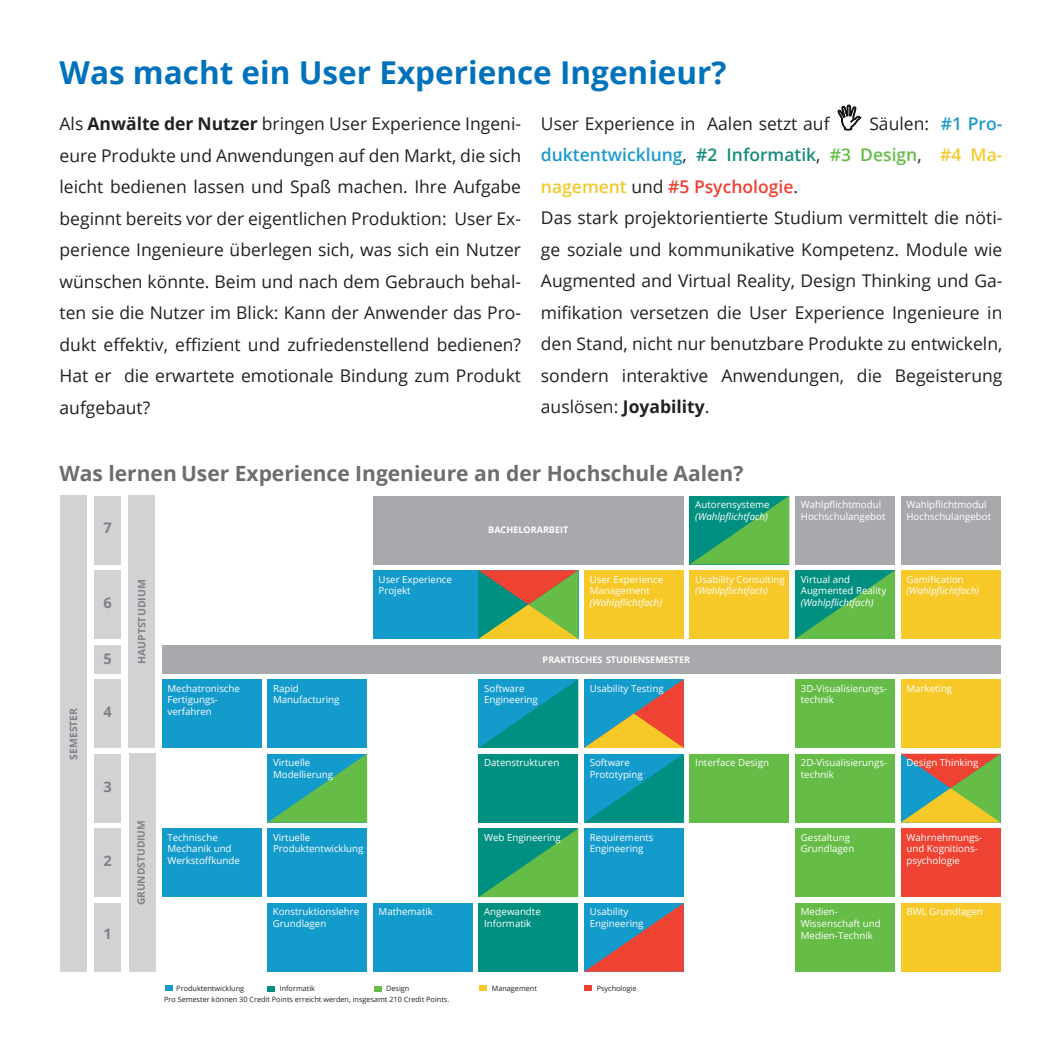
<style>
.page{position:relative;width:1062px;height:1062px;background:#fff}
.page>*{position:absolute;margin:0;border:0;box-sizing:border-box;transform-origin:0 0}
.t1{font:700 31.5px "Open Sans";color:#0072bc}
.t2{font:700 21px "Open Sans";color:#6c6d70}
.t3{font:17.5px/31.5px "Open Sans";color:#231f20;text-align:justify}
.t4{font:700 14.53px "Open Sans";color:#808285}
.t5{font:700 10.15px "Open Sans";color:#808285}
.t6{font:9.62px/11.7px "Open Sans";color:#fff}
.t7{font:italic 9.62px "Open Sans";color:#fff}
.t8{font:700 9.1px "Open Sans";color:#fff}
.t9{font:7.35px "Open Sans";color:#231f20}
.s1{font-weight:700}
.s2{font-weight:600;color:#1a9acc}
.s3{font-weight:600;color:#168b7d}
.s4{font-weight:600;color:#65bc46}
.s5{font-weight:600;color:#f4c92b}
.s6{font-weight:600;color:#ee4132}
</style>
<div class="page">
<div style="left:373px;top:903px;width:100px;height:68px;background:#139bcc"></div>
<div style="left:162px;top:828px;width:99px;height:69px;background:#139bcc"></div>
<div style="left:267px;top:828px;width:100px;height:69px;background:#139bcc"></div>
<svg style="left:267px;top:754px;width:100px;height:68px;background:#3bab89"></svg>
<div style="left:478px;top:753px;width:100px;height:69px;background:#009081"></div>
<div style="left:60px;top:495px;width:27px;height:476px;background:#d1d2d4"></div>
<div style="left:94px;top:903px;width:27px;height:68px;background:#d1d2d4"></div>
<div style="left:94px;top:828px;width:27px;height:69px;background:#d1d2d4"></div>
<div style="left:94px;top:753px;width:27px;height:69px;background:#d1d2d4"></div>
<div style="left:94px;top:679px;width:27px;height:69px;background:#d1d2d4"></div>
<div style="left:94px;top:570px;width:27px;height:69px;background:#d1d2d4"></div>
<div style="left:94px;top:495px;width:27px;height:69px;background:#d1d2d4"></div>
<div style="left:94px;top:644px;width:27px;height:29px;background:#d1d2d4"></div>
<div style="left:129px;top:753px;width:26px;height:218px;background:#d1d2d4"></div>
<div style="left:128px;top:495px;width:27px;height:253px;background:#d1d2d4"></div>
<svg style="left:584px;top:903px;width:100px;height:68px;background:#7f6f7f"></svg>
<div style="left:795px;top:679px;width:100px;height:69px;background:#65bc46"></div>
<div style="left:795px;top:753px;width:100px;height:69px;background:#65bc46"></div>
<div style="left:478px;top:903px;width:100px;height:68px;background:#009081"></div>
<div style="left:795px;top:903px;width:100px;height:68px;background:#65bc46"></div>
<svg style="left:478px;top:828px;width:100px;height:69px;background:#31a563"></svg>
<div style="left:795px;top:828px;width:100px;height:69px;background:#65bc46"></div>
<div style="left:900px;top:828px;width:100px;height:69px;background:#ee4232"></div>
<div style="left:689px;top:753px;width:100px;height:69px;background:#65bc46"></div>
<div style="left:584px;top:828px;width:100px;height:69px;background:#139bcc"></div>
<div style="left:165px;top:985px;width:8px;height:6px;background:#139bcc"></div>
<div style="left:267px;top:985px;width:8px;height:6px;background:#009081"></div>
<svg style="left:689px;top:496px;width:100px;height:68px;background:#32a563"></svg>
<div style="left:795px;top:495px;width:100px;height:69px;background:#a8a9ad"></div>
<div style="left:900px;top:495px;width:100px;height:69px;background:#a8a9ad"></div>
<div style="left:267px;top:679px;width:100px;height:69px;background:#139bcc"></div>
<div style="left:162px;top:679px;width:99px;height:69px;background:#139bcc"></div>
<svg style="left:478px;top:679px;width:100px;height:69px;background:#0995a6"></svg>
<div style="left:373px;top:495px;width:311px;height:69px;background:#a8a9ad"></div>
<div style="left:900px;top:903px;width:100px;height:68px;background:#f6c928"></div>
<div style="left:267px;top:903px;width:100px;height:68px;background:#139bcc"></div>
<div style="left:373px;top:570px;width:205px;height:69px;background:#139bcc"></div>
<div style="left:900px;top:679px;width:100px;height:69px;background:#f6c928"></div>
<div style="left:584px;top:570px;width:100px;height:69px;background:#f6c928"></div>
<div style="left:689px;top:570px;width:100px;height:69px;background:#f6c928"></div>
<svg style="left:795px;top:570px;width:100px;height:69px;background:#32a563"></svg>
<div style="left:900px;top:570px;width:100px;height:69px;background:#f6c928"></div>
<div style="left:162px;top:644px;width:838px;height:29px;background:#a8a9ad"></div>
<svg style="left:584px;top:679px;width:100px;height:143px;background:#4e9796"></svg>
<svg style="left:901px;top:753px;width:99px;height:69px;background:#97985c"></svg>
<svg style="left:478px;top:570px;width:100px;height:69px;background:#919548"></svg>
<div style="left:373px;top:985px;width:8px;height:6px;background:#65bc46"></div>
<div style="left:479px;top:985px;width:8px;height:6px;background:#f6c928"></div>
<div style="left:584px;top:985px;width:8px;height:6px;background:#ee4232"></div>
<svg style="left:837px;top:104px;width:25px;height:27px"></svg>
<h1 class="t1" style="left:60px;top:50px;width:668px">Was macht ein User Experience Ingenieur?</h1>
<p class="t3" style="left:60px;top:107px;width:463px">Als <span class="s1">Anwälte der Nutzer</span> bringen User Experience Ingeni&shy;eure Produkte und Anwendungen auf den Markt, die sich leicht bedienen lassen und Spaß machen. Ihre Aufgabe beginnt bereits vor der eigentlichen Produktion: User Ex&shy;perience Ingenieure überlegen sich, was sich ein Nutzer wünschen könnte. Beim und nach dem Gebrauch behal&shy;ten sie die Nutzer im Blick: Kann der Anwender das Pro&shy;dukt effektiv, effizient und zufriedenstellend bedienen?<br>Hat er die erwartete emotionale Bindung zum Produkt aufgebaut?</p>
<p class="t3" style="left:541px;top:107px;width:290px">User Experience in Aalen setzt auf</p>
<p class="t3" style="left:541px;top:107px;width:463px;text-align:left;text-indent:328px">Säulen: <span class="s2">#1 Pro&shy;duktentwicklung</span>, <span class="s3">#2 Informatik</span>, <span class="s4">#3 Design</span>, <span class="s5">#4 Ma&shy;nagement</span> und <span class="s6">#5 Psychologie</span>.<br>Das stark projektorientierte Studium vermittelt die nöti&shy;ge soziale und kommunikative Kompetenz. Module wie Augmented and Virtual Reality, Design Thinking und Ga&shy;mifikation versetzen die User Experience Ingenieure in den Stand, nicht nur benutzbare Produkte zu entwickeln, sondern interaktive Anwendungen, die Begeisterung auslösen: <span class="s1">Joyability</span>.</p>
<p class="t2" style="left:60px;top:458px;width:685px">Was lernen User Experience Ingenieure an der Hochschule Aalen?</p>
<p class="t5" style="left:66px;top:759px;width:53px;rotate:-90deg">SEMESTER</p>
<p class="t4" style="left:103px;top:518px;width:10px">7</p>
<p class="t4" style="left:103px;top:592px;width:10px">6</p>
<p class="t4" style="left:103px;top:648px;width:10px">5</p>
<p class="t4" style="left:103px;top:701px;width:10px">4</p>
<p class="t4" style="left:103px;top:776px;width:10px">3</p>
<p class="t4" style="left:103px;top:850px;width:10px">2</p>
<p class="t4" style="left:103px;top:923px;width:10px">1</p>
<p class="t5" style="left:135px;top:664px;width:87px;rotate:-90deg">HAUPTSTUDIUM</p>
<p class="t5" style="left:134px;top:905px;width:87px;rotate:-90deg">GRUNDSTUDIUM</p>
<p class="t6" style="left:378px;top:573px;width:75px">User Experience<br>Projekt</p>
<p class="t8" style="left:488px;top:523px;width:82px">BACHELORARBEIT</p>
<p class="t6" style="left:590px;top:573px;width:75px">User Experience<br>Management</p>
<p class="t7" style="left:590px;top:596px;width:74px">(Wahlpflichtfach)</p>
<p class="t6" style="left:695px;top:498px;width:76px">Autorensysteme</p>
<p class="t7" style="left:695px;top:509px;width:74px">(Wahlpflichtfach)</p>
<p class="t6" style="left:801px;top:498px;width:86px">Wahlpflichtmodul<br>Hochschulangebot</p>
<p class="t6" style="left:906px;top:498px;width:86px">Wahlpflichtmodul<br>Hochschulangebot</p>
<p class="t6" style="left:695px;top:573px;width:91px">Usability Consulting</p>
<p class="t7" style="left:695px;top:584px;width:74px">(Wahlpflichtfach)</p>
<p class="t6" style="left:801px;top:573px;width:87px">Virtual and<br>Augmented Reality</p>
<p class="t7" style="left:801px;top:596px;width:74px">(Wahlpflichtfach)</p>
<p class="t6" style="left:906px;top:573px;width:59px">Gamification</p>
<p class="t7" style="left:906px;top:584px;width:74px">(Wahlpflichtfach)</p>
<p class="t8" style="left:542px;top:653px;width:149px">PRAKTISCHES STUDIENSEMESTER</p>
<p class="t6" style="left:167px;top:682px;width:74px">Mechatronische<br>Fertigungs&shy;verfahren</p>
<p class="t6" style="left:484px;top:682px;width:55px">Software<br>Engineering</p>
<p class="t6" style="left:273px;top:682px;width:68px">Rapid<br>Manufacturing</p>
<p class="t6" style="left:590px;top:682px;width:75px">Usability Testing</p>
<p class="t6" style="left:906px;top:682px;width:47px">Marketing</p>
<p class="t6" style="left:801px;top:682px;width:88px">3D-Visualisierungs&shy;technik</p>
<p class="t6" style="left:273px;top:756px;width:62px">Virtuelle<br>Modellierung</p>
<p class="t6" style="left:484px;top:756px;width:77px">Datenstrukturen</p>
<p class="t6" style="left:590px;top:756px;width:54px">Software<br>Prototyping</p>
<p class="t6" style="left:695px;top:756px;width:75px">Interface Design</p>
<p class="t6" style="left:801px;top:756px;width:88px">2D-Visualisierungs&shy;technik</p>
<p class="t6" style="left:906px;top:756px;width:74px">Design Thinking</p>
<p class="t6" style="left:167px;top:831px;width:74px">Technische<br>Mechanik und<br>Werkstoffkunde</p>
<p class="t6" style="left:273px;top:831px;width:92px">Virtuelle<br>Produktentwicklung</p>
<p class="t6" style="left:484px;top:831px;width:78px">Web Engineering</p>
<p class="t6" style="left:801px;top:831px;width:55px">Gestaltung<br>Grundlagen</p>
<p class="t6" style="left:906px;top:831px;width:77px">Wahrnehmungs&shy;und Kognitions&shy;psychologie</p>
<p class="t6" style="left:590px;top:831px;width:65px">Requirements<br>Engineering</p>
<p class="t6" style="left:273px;top:905px;width:88px">Konstruktionslehre</p>
<p class="t6" style="left:906px;top:905px;width:78px">BWL Grundlagen</p>
<p class="t6" style="left:273px;top:917px;width:55px">Grundlagen</p>
<p class="t6" style="left:378px;top:905px;width:56px">Mathematik</p>
<p class="t6" style="left:484px;top:905px;width:58px">Angewandte<br>Informatik</p>
<p class="t6" style="left:801px;top:905px;width:81px">Medien-<br>Wissenschaft und<br>Medien-Technik</p>
<p class="t6" style="left:590px;top:905px;width:55px">Usability<br>Engineering</p>
<p class="t9" style="left:386px;top:983px;width:25px">Design</p>
<p class="t9" style="left:492px;top:983px;width:47px">Management</p>
<p class="t9" style="left:596px;top:983px;width:42px">Psychologie</p>
<p class="t9" style="left:164px;top:994px;width:287px">Pro Semester können 30 Credit Points erreicht werden, insgesamt 210 Credit Points.</p>
<p class="t9" style="left:176px;top:983px;width:69px">Produktentwicklung</p>
<p class="t9" style="left:280px;top:983px;width:37px">Informatik</p>
</div>
